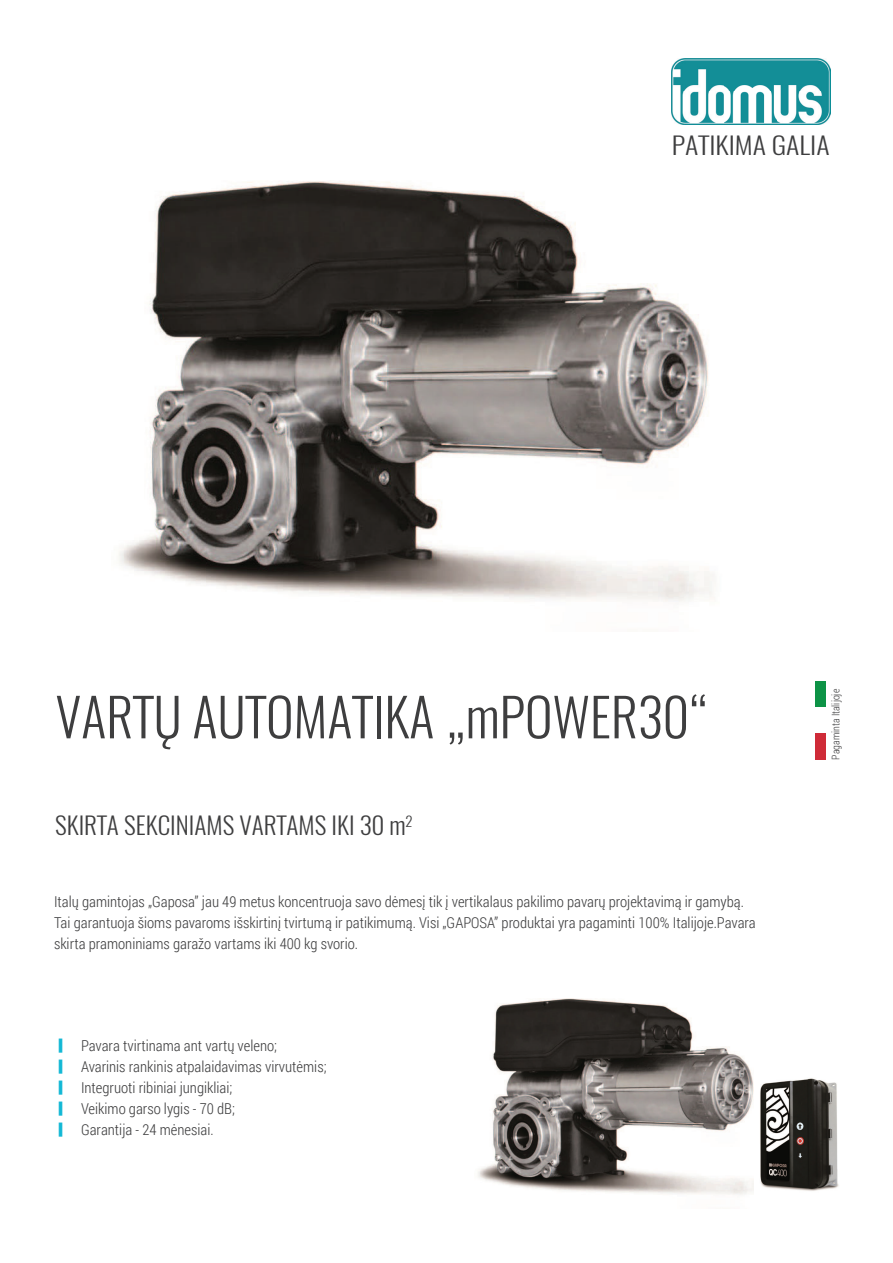
<style>
.page{position:relative;width:893px;height:1263px;background:#fff}
.page>*{position:absolute;margin:0;border:0;box-sizing:border-box;transform-origin:0 0}
.t1{font:300 52.5px "Oswald";color:#3e3e3f}
.t2{font:300 24px "Oswald";color:#3e3e3f;scale:1.05 1}
.t3{font:300 24px "Oswald";color:#3e3e3f;scale:1.16 1}
.t4{font:300 15px/21px "Roboto Condensed";color:#3e3e3f}
.t5{font:300 10.5px "Roboto Condensed";color:#3e3e3f;scale:.96 1}
.s1{font-family:"Sim Sun";font-weight:400;color:#12b8d5}
</style>
<div class="page">
<img style="left:119px;top:181px;width:595px;height:421px">
<img style="left:672px;top:58px;width:158px;height:66px">
<div style="left:815px;top:681px;width:10px;height:26px;background:#0d9346"></div>
<svg style="left:815px;top:733px;width:10px;height:27px"></svg>
<img style="left:478px;top:998px;width:276px;height:197px">
<img style="left:760px;top:1078px;width:79px;height:113px">
<h2 class="t3" style="left:672px;top:130px;width:137px">PATIKIMA GALIA</h2>
<h1 class="t1" style="left:56px;top:682px;width:655px">VARTŲ AUTOMATIKA „mPOWER30“</h1>
<p class="t5" style="left:828px;top:760px;width:75px;rotate:-90deg">Pagaminta Italijoje</p>
<h2 class="t2" style="left:55px;top:810px;width:342px">SKIRTA SEKCINIAMS VARTAMS IKI 30 m<sup>2</sup></h2>
<p class="t4" style="left:54px;top:890px;width:703px">Italų gamintojas „Gaposa” jau 49 metus koncentruoja savo dėmesį tik į vertikalaus pakilimo pavarų projektavimą ir gamybą.<br>Tai garantuoja šioms pavaroms išskirtinį tvirtumą ir patikimumą. Visi „GAPOSA” produktai yra pagaminti 100% Italijoje.Pavara skirta pramoniniams garažo vartams iki 400 kg svorio.</p>
<p class="t4" style="left:58px;top:1035px;width:270px"><span class="s1">▎</span> Pavara tvirtinama ant vartų veleno;<br><span class="s1">▎</span> Avarinis rankinis atpalaidavimas virvutėmis; <span class="s1">▎</span> Integruoti ribiniai jungikliai;<br><span class="s1">▎</span> Veikimo garso lygis - 70 dB;<br><span class="s1">▎</span> Garantija - 24 mėnesiai.</p>
</div>
